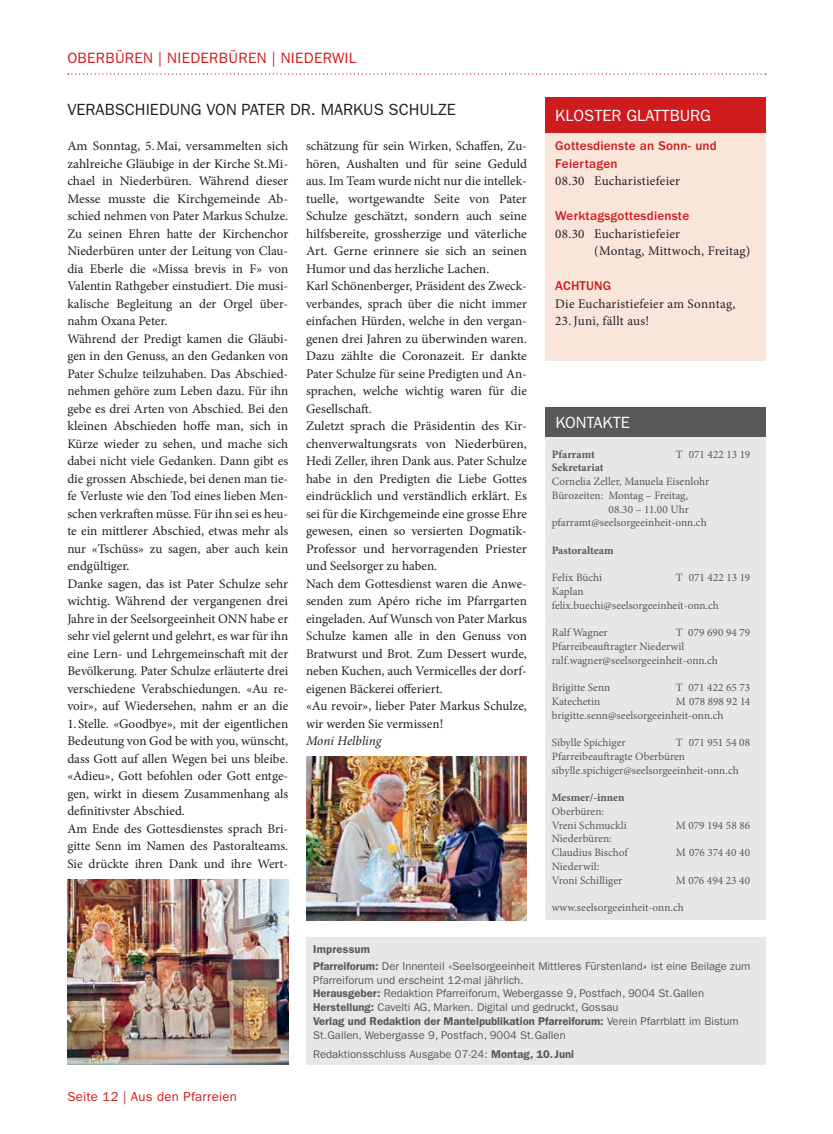
<style>
.page{position:relative;width:833px;height:1134px;background:#fff}
.page>*{position:absolute;margin:0;border:0;box-sizing:border-box;transform-origin:0 0}
.t1{font:16.25px "ITC Franklin Gothic Std";color:#231f20}
.t2{font:16.25px "ITC Franklin Gothic Std";color:#fff}
.t3{font:15px "ITC Franklin Gothic Std";letter-spacing:.02em;color:#ce1b1d}
.t4{font:13.12px/17.5px "Minion Pro";color:#231f20}
.t5{font:13.12px "Minion Pro";letter-spacing:.02em;color:#231f20}
.t6{font:500 13.12px/17.5px "ITC Franklin Gothic Std";letter-spacing:.015em;color:#ce1b1d}
.t7{font:13.12px "ITC Franklin Gothic Std";letter-spacing:.02em;color:#ce1b1d}
.t8{font:italic 13.12px "Minion Pro";color:#231f20}
.t9{font:11.25px/13.8px "Minion Pro";color:#57585a}
.t10{font:11.25px/13.8px "ITC Franklin Gothic Std";color:#57585a}
.t11{font:700 11.25px "Minion Pro";letter-spacing:-.005em;color:#57585a}
.s1{font-weight:600}
</style>
<div class="page">
<svg style="left:68px;top:73px;width:698px;height:2px"></svg>
<div style="left:306px;top:938px;width:459px;height:127px;background:#e6e7e9"></div>
<div style="left:544px;top:98px;width:221px;height:35px;background:#ce1b1d"></div>
<div style="left:544px;top:407px;width:221px;height:31px;background:#57585a"></div>
<div style="left:544px;top:437px;width:221px;height:483px;background:#e6e7e9"></div>
<div style="left:544px;top:133px;width:221px;height:227px;background:#fae5da"></div>
<img style="left:306px;top:756px;width:221px;height:164px">
<img style="left:67px;top:880px;width:221px;height:185px">
<p class="t3" style="left:67px;top:49px;width:290px">OBERBÜREN | NIEDERBÜREN | NIEDERWIL</p>
<p class="t1" style="left:67px;top:100px;width:390px">VERABSCHIEDUNG VON PATER DR. MARKUS SCHULZE</p>
<p class="t4" style="left:67px;top:137px;width:222px">Am Sonntag, 5.Mai, versammelten sich zahlreiche Gläubige in der Kirche St.Mi&shy;chael in Niederbüren. Während dieser Messe musste die Kirchgemeinde Ab&shy;schied nehmen von Pater Markus Schulze.<br>Zu seinen Ehren hatte der Kirchenchor Niederbüren unter der Leitung von Clau&shy;dia Eberle die «Missa brevis in F» von Valentin Rathgeber einstudiert. Die musi&shy;kalische Begleitung an der Orgel über&shy;nahm Oxana Peter.<br>Während der Predigt kamen die Gläubi&shy;gen in den Genuss, an den Gedanken von Pater Schulze teilzuhaben. Das Abschied&shy;nehmen gehöre zum Leben dazu. Für ihn gebe es drei Arten von Abschied. Bei den kleinen Abschieden hoffe man, sich in Kürze wieder zu sehen, und mache sich dabei nicht viele Gedanken. Dann gibt es die grossen Abschiede, bei denen man tie&shy;fe Verluste wie den Tod eines lieben Men&shy;schen verkraften müsse. Für ihn sei es heu&shy;te ein mittlerer Abschied, etwas mehr als nur «Tschüss» zu sagen, aber auch kein endgültiger.<br>Danke sagen, das ist Pater Schulze sehr wichtig. Während der vergangenen drei Jahre in der Seelsorgeeinheit ONN habe er sehr viel gelernt und gelehrt, es war für ihn eine Lern- und Lehrgemeinschaft mit der Bevölkerung. Pater Schulze erläuterte drei verschiedene Verabschiedungen. «Au re&shy;voir», auf Wiedersehen, nahm er an die</p>
<p class="t4" style="left:67px;top:715px;width:222px">1. Stelle. «Goodbye», mit der eigentlichen Bedeutung von God be with you, wünscht, dass Gott auf allen Wegen bei uns bleibe. «Adieu», Gott befohlen oder Gott entge&shy;gen, wirkt in diesem Zusammenhang als definitivster Abschied.<br>Am Ende des Gottesdienstes sprach Bri&shy;gitte Senn im Namen des Pastoralteams.<br>Sie drückte ihren Dank und ihre Wert-</p>
<p class="t4" style="left:306px;top:137px;width:222px">schätzung für sein Wirken, Schaffen, Zu&shy;hören, Aushalten und für seine Geduld aus. Im Team wurde nicht nur die intellek&shy;tuelle, wortgewandte Seite von Pater Schulze geschätzt, sondern auch seine hilfsbereite, grossherzige und väterliche Art. Gerne erinnere sie sich an seinen Humor und das herzliche Lachen.<br>Karl Schönenberger, Präsident des Zweck&shy;verbandes, sprach über die nicht immer einfachen Hürden, welche in den vergan&shy;genen drei Jahren zu überwinden waren.<br>Dazu zählte die Coronazeit. Er dankte Pater Schulze für seine Predigten und An&shy;sprachen, welche wichtig waren für die Gesellschaft.<br>Zuletzt sprach die Präsidentin des Kir&shy;chenverwaltungsrats von Niederbüren, Hedi Zeller, ihren Dank aus. Pater Schulze habe in den Predigten die Liebe Gottes eindrücklich und verständlich erklärt. Es sei für die Kirchgemeinde eine grosse Ehre gewesen, einen so versierten Dogmatik-Professor und hervorragenden Priester und Seelsorger zu haben.<br>Nach dem Gottesdienst waren die Anwe&shy;senden zum Apéro riche im Pfarrgarten eingeladen. Auf Wunsch von Pater Markus Schulze kamen alle in den Genuss von Bratwurst und Brot. Zum Dessert wurde, neben Kuchen, auch Vermicelles der dorf&shy;eigenen Bäckerei offeriert.<br>«Au revoir», lieber Pater Markus Schulze, wir werden Sie vermissen!</p>
<p class="t8" style="left:306px;top:733px;width:77px">Moni Helbling</p>
<p class="t2" style="left:555px;top:106px;width:157px">KLOSTER GLATTBURG</p>
<p class="t6" style="left:555px;top:137px;width:163px">Gottesdienste an Sonn- und<br>Feiertagen</p>
<p class="t5" style="left:555px;top:172px;width:126px">08.30 Eucharistiefeier</p>
<p class="t6" style="left:555px;top:207px;width:135px">Werktagsgottesdienste</p>
<p class="t4" style="left:594px;top:225px;width:157px;text-indent:-39px">08.30 Eucharistiefeier<br>(Montag, Mittwoch, Freitag)</p>
<p class="t6" style="left:555px;top:277px;width:58px">ACHTUNG</p>
<p class="t5" style="left:555px;top:295px;width:182px">Die Eucharistiefeier am Sonntag,</p>
<p class="t5" style="left:555px;top:312px;width:95px">23. Juni, fällt aus!</p>
<p class="t2" style="left:555px;top:413px;width:76px">KONTAKTE</p>
<p class="t11" style="left:552px;top:447px;width:45px">Pfarramt</p>
<p class="t9" style="left:676px;top:447px;width:76px">T 071 422 13 19</p>
<p class="t11" style="left:552px;top:461px;width:53px">Sekretariat</p>
<p class="t9" style="left:552px;top:475px;width:159px">Cornelia Zeller, Manuela Eisenlohr</p>
<p class="t9" style="left:552px;top:488px;width:138px">Bürozeiten: Montag – Freitag,</p>
<p class="t9" style="left:608px;top:502px;width:82px">08.30 – 11.00 Uhr</p>
<p class="t9" style="left:552px;top:516px;width:156px">pfarramt@seelsorgeeinheit-onn.ch</p>
<p class="t11" style="left:552px;top:543px;width:63px">Pastoralteam</p>
<p class="t9" style="left:552px;top:571px;width:52px">Felix Büchi</p>
<p class="t9" style="left:676px;top:571px;width:76px">T 071 422 13 19</p>
<p class="t9" style="left:552px;top:585px;width:169px">Kaplan felix.buechi@seelsorgeeinheit-onn.ch</p>
<p class="t9" style="left:552px;top:626px;width:57px">Ralf Wagner</p>
<p class="t9" style="left:552px;top:626px;width:200px;text-indent:124px">T 079 690 94 79<br>Pfarreibeauftragter Niederwil ralf.wagner@seelsorgeeinheit-onn.ch</p>
<p class="t9" style="left:552px;top:681px;width:60px">Brigitte Senn</p>
<p class="t9" style="left:676px;top:681px;width:76px">T 071 422 65 73</p>
<p class="t9" style="left:552px;top:694px;width:50px">Katechetin</p>
<p class="t9" style="left:552px;top:694px;width:200px;text-indent:124px">M 078 898 92 14 brigitte.senn@seelsorgeeinheit-onn.ch</p>
<p class="t9" style="left:552px;top:736px;width:75px">Sibylle Spichiger</p>
<p class="t9" style="left:552px;top:736px;width:200px;text-indent:124px">T 071 951 54 08<br>Pfarreibeauftragte Oberbüren sibylle.spichiger@seelsorgeeinheit-onn.ch</p>
<p class="t11" style="left:552px;top:791px;width:74px">Mesmer/-innen</p>
<p class="t9" style="left:552px;top:804px;width:76px">Oberbüren:<br>Vreni Schmuckli</p>
<p class="t9" style="left:676px;top:818px;width:76px">M 079 194 58 86</p>
<p class="t9" style="left:552px;top:832px;width:77px">Niederbüren:<br>Claudius Bischof</p>
<p class="t9" style="left:676px;top:846px;width:76px">M 076 374 40 40</p>
<p class="t9" style="left:552px;top:859px;width:72px">Niederwil:<br>Vroni Schilliger</p>
<p class="t9" style="left:676px;top:873px;width:76px">M 076 494 23 40</p>
<p class="t9" style="left:552px;top:901px;width:133px">www.seelsorgeeinheit-onn.ch</p>
<p class="t10" style="left:313px;top:940px;width:439px;line-height:17.2px"><span class="s1">Impressum<br>Pfarreiforum:</span> Der Innenteil «Seelsorgeeinheit Mittleres Fürstenland» ist eine Beilage zum</p>
<p class="t10" style="left:313px;top:973px;width:427px">Pfarreiforum und erscheint 12-mal jährlich.<br><span class="s1">Herausgeber:</span> Redaktion Pfarreiforum, Webergasse 9, Postfach, 9004 St.Gallen <span class="s1">Herstellung:</span> Cavelti AG, Marken. Digital und gedruckt, Gossau<br><span class="s1">Verlag und Redaktion der Mantelpublikation Pfarreiforum:</span> Verein Pfarrblatt im Bistum St.Gallen, Webergasse 9, Postfach, 9004 St.Gallen</p>
<p class="t7" style="left:67px;top:1089px;width:171px">Seite 12 | Aus den Pfarreien</p>
<p class="t10" style="left:313px;top:1047px;width:263px">Redaktionsschluss Ausgabe 07-24: <span class="s1">Montag, 10. Juni</span></p>
</div>
